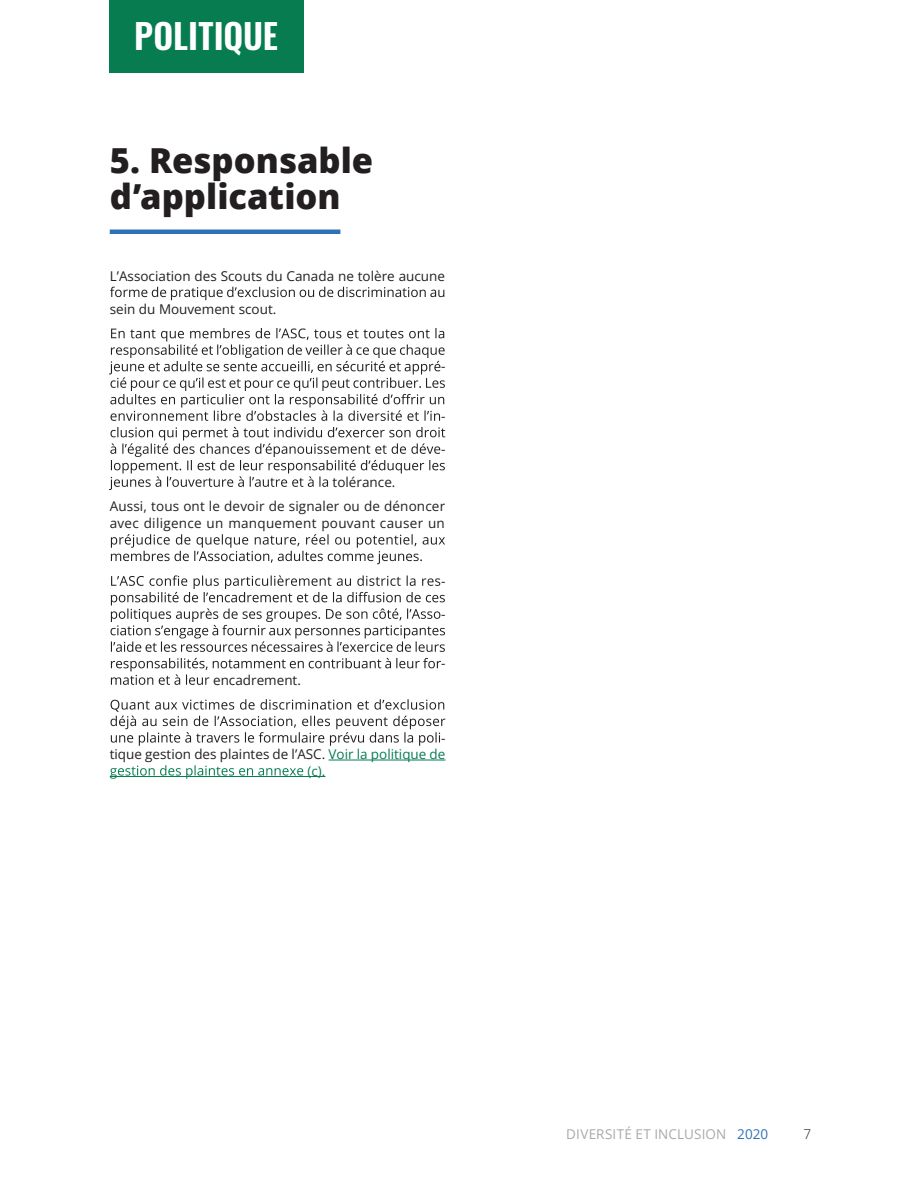
<style>
.page{position:relative;width:918px;height:1188px;background:#fff}
.page>*{position:absolute;margin:0;border:0;box-sizing:border-box;transform-origin:0 0}
.t1{font:800 34.5px/36px "Open Sans";color:#231f20}
.t2{font:600 34.5px "Oswald";color:#fff}
.t3{font:13.5px/24.8px "Open Sans";color:#231f20}
.t4{font:13.5px "Open Sans";letter-spacing:.02em;color:#231f20}
.t5{font:13.5px "Open Sans";letter-spacing:.01em;color:#a7aaaa}
.t6{font:13.5px "Open Sans";color:#067c50}
.t7{font:300 13.5px "Open Sans";color:#231f20}
.s1{color:#067c50}
.s2{color:#2f71b9}
</style>
<div class="page">
<div style="left:109px;top:0;width:195px;height:73px;background:#067c50"></div>
<hr style="left:110px;top:230px;width:230px;height:4px;background:#2f71b9">
<hr style="left:329px;top:760px;width:117px;height:1px;background:#067c50">
<hr style="left:110px;top:776px;width:215px;height:1px;background:#067c50">
<svg style="left:110px;top:287px;width:334px;height:13px"></svg>
<svg style="left:109px;top:328px;width:336px;height:93px"></svg>
<svg style="left:109px;top:427px;width:336px;height:63px"></svg>
<svg style="left:111px;top:534px;width:334px;height:30px"></svg>
<svg style="left:111px;top:575px;width:334px;height:77px"></svg>
<svg style="left:111px;top:658px;width:330px;height:27px"></svg>
<svg style="left:111px;top:699px;width:334px;height:47px"></svg>
<svg style="left:110px;top:765px;width:193px;height:14px"></svg>
<h1 class="t2" style="left:134px;top:17px;width:145px">POLITIQUE</h1>
<h1 class="t1" style="left:110px;top:141px;width:265px">5. Responsable d’application</h1>
<p class="t3" style="left:110px;top:263px;width:337px">L’Association des Scouts du Canada ne tolère aucune</p>
<p class="t3" style="left:110px;top:296px;width:168px">sein du Mouvement scout.</p>
<p class="t3" style="left:441px;top:354px;width:6px">-</p>
<p class="t3" style="left:441px;top:403px;width:6px">-</p>
<p class="t3" style="left:441px;top:436px;width:6px">-</p>
<p class="t3" style="left:110px;top:469px;width:337px;text-indent:223px">tolérance.<br>Aussi, tous ont le devoir de signaler ou de dénoncer</p>
<p class="t4" style="left:110px;top:514px;width:337px">avec diligence un manquement pouvant causer un</p>
<p class="t3" style="left:441px;top:568px;width:6px">-</p>
<p class="t3" style="left:441px;top:601px;width:6px">-</p>
<p class="t3" style="left:213px;top:667px;width:89px">encadrement.</p>
<p class="t3" style="left:441px;top:651px;width:6px">-</p>
<p class="t3" style="left:441px;top:725px;width:6px">-</p>
<p class="t3" style="left:110px;top:741px;width:337px">tique gestion des plaintes de l’ASC. <span class="s1">Voir la politique de</span></p>
<p class="t6" style="left:307px;top:761px;width:19px">(c).</p>
<p class="t5" style="left:566px;top:1124px;width:203px">DIVERSITÉ ET INCLUSION <span class="s2">2020</span></p>
<p class="t7" style="left:803px;top:1124px;width:9px">7</p>
</div>
